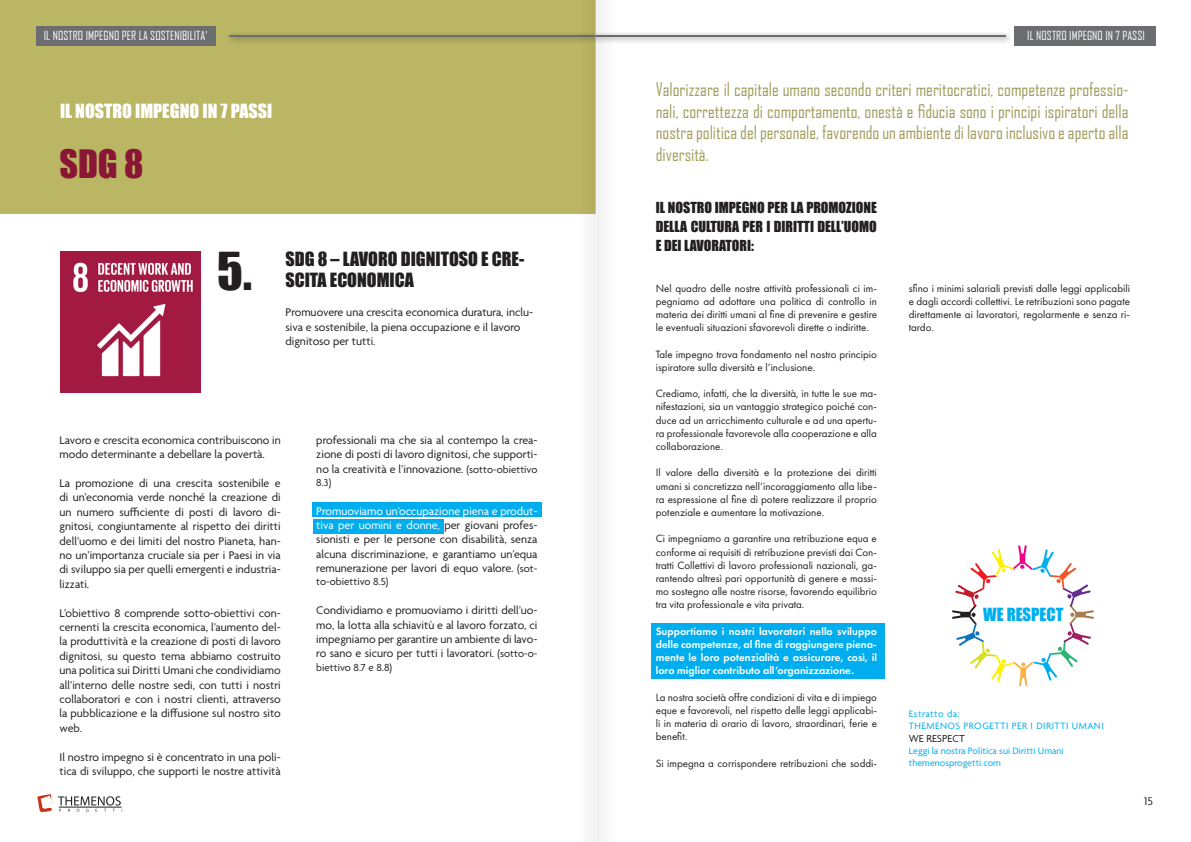
<style>
.page{position:relative;width:1191px;height:842px;background:#fff}
.page>*{position:absolute;margin:0;border:0;box-sizing:border-box;transform-origin:0 0}
.t1{font:48px "Impact";color:#231f20}
.t2{font:36px "Impact";color:#8a1636}
.t3{font:18px/21.6px "Agency FB";color:#a09f5e;text-align:justify}
.t4{font:18px/21.6px "Impact";color:#231f20}
.t5{font:18px "Impact";color:#fff}
.t6{font:16.7px "Impact";color:#00aeef}
.t7{font:14px/19px "Impact";color:#231f20;text-align:justify}
.t8{font:12px/14.4px "Agenda";color:#231f20;text-align:justify}
.t9{font:12px "Agency FB";letter-spacing:.005em;color:#fff}
.t10{font:11px/13.2px "Futura PT";color:#231f20;text-align:justify}
.t11{font:600 11px/13.2px "Futura PT";color:#fff;text-align:justify}
.t12{font:11px "Agenda";color:#231f20}
.t13{font:10px "Agenda";color:#00aeef}
.t14{font:10px "Agenda";letter-spacing:.05em;color:#00aeef}
.s1{font-size:11px}
.s2{color:#fff}
</style>
<div class="page">
<div style="left:0;top:0;width:596px;height:213px;background:#bbb663"></div>
<div style="left:226px;top:31px;width:787px;height:13px;background:#231f20;opacity:.75"></div>
<hr style="left:229px;top:35px;width:777px;height:1px;background:#6c6d70">
<div style="left:36px;top:26px;width:179px;height:20px;background:#6c6d70"></div>
<div style="left:1014px;top:26px;width:141px;height:19px;background:#6c6d70"></div>
<img style="left:60px;top:252px;width:141px;height:141px">
<div style="left:313px;top:502px;width:229px;height:15px;background:#00aeef"></div>
<div style="left:313px;top:519px;width:130px;height:15px;background:#00aeef"></div>
<svg style="left:952px;top:545px;width:142px;height:141px"></svg>
<div style="left:651px;top:623px;width:233px;height:55px;background:#00aeef"></div>
<svg style="left:37px;top:794px;width:85px;height:18px"></svg>
<hr style="left:59px;top:807px;width:63px;height:1px;background:#20201e">
<svg style="left:578px;top:0;width:38px;height:842px"></svg>
<hr style="left:594px;top:0;width:1px;height:842px;background:#e6e7e9">
<p class="t9" style="left:44px;top:28px;width:165px">IL NOSTRO IMPEGNO PER LA SOSTENIBILITA’</p>
<p class="t5" style="left:60px;top:97px;width:214px">IL NOSTRO IMPEGNO IN 7 PASSI</p>
<p class="t2" style="left:59px;top:136px;width:85px">SDG 8</p>
<p class="t1" style="left:217px;top:233px;width:36px">5.</p>
<p class="t4" style="left:285px;top:247px;width:240px">SDG 8 – LAVORO DIGNITOSO E CRE-<br>SCITA ECONOMICA</p>
<p class="t8" style="left:285px;top:306px;width:249px;text-align:left">Promuovere una crescita economica duratura, inclu&shy;siva e sostenibile, la piena occupazione e il lavoro dignitoso per tutti.</p>
<p class="t8" style="left:60px;top:433px;width:223px">Lavoro e crescita economica contribuiscono in modo determinante a debellare la povertà.</p>
<p class="t8" style="left:60px;top:477px;width:223px">La promozione di una crescita sostenibile e di un’economia verde nonché la creazione di un numero sufficiente di posti di lavoro di&shy;gnitosi, congiuntamente al rispetto dei diritti dell’uomo e dei limiti del nostro Pianeta, han&shy;no un’importanza cruciale sia per i Paesi in via di sviluppo sia per quelli emergenti e industria&shy;lizzati.</p>
<p class="t8" style="left:60px;top:606px;width:223px">L’obiettivo 8 comprende sotto-obiettivi con&shy;cernenti la crescita economica, l’aumento del&shy;la produttività e la creazione di posti di lavoro dignitosi, su questo tema abbiamo costruito una politica sui Diritti Umani che condividiamo all’interno delle nostre sedi, con tutti i nostri collaboratori e con i nostri clienti, attraverso la pubblicazione e la diffusione sul nostro sito web.</p>
<p class="t8" style="left:60px;top:750px;width:223px">Il nostro impegno si è concentrato in una poli&shy;tica di sviluppo, che supporti le nostre attività</p>
<p class="t8" style="left:316px;top:433px;width:223px">professionali ma che sia al contempo la crea&shy;zione di posti di lavoro dignitosi, che supporti&shy;no la creatività e l’innovazione. <span class="s1">(sotto-obiettivo</span></p>
<p class="t12" style="left:316px;top:476px;width:16px">8.3)</p>
<p class="t8" style="left:316px;top:504px;width:223px"><span class="s2">Promuoviamo un’occupazione piena e produt&shy;tiva per uomini e donne,</span> per giovani profes&shy;sionisti e per le persone con disabilità, senza alcuna discriminazione, e garantiamo un’equa remunerazione per lavori di equo valore. <span class="s1">(sot-</span></p>
<p class="t12" style="left:316px;top:576px;width:74px">to-obiettivo 8.5)</p>
<p class="t8" style="left:316px;top:604px;width:223px">Condividiamo e promuoviamo i diritti dell’uo&shy;mo, la lotta alla schiavitù e al lavoro forzato, ci impegniamo per garantire un ambiente di lavo&shy;ro sano e sicuro per tutti i lavoratori. <span class="s1">(sotto-o-</span></p>
<p class="t12" style="left:316px;top:661px;width:77px">biettivo 8.7 e 8.8)</p>
<p class="t9" style="left:1027px;top:28px;width:119px">IL NOSTRO IMPEGNO IN 7 PASSI</p>
<p class="t3" style="left:656px;top:78px;width:474px">Valorizzare il capitale umano secondo criteri meritocratici, competenze professio&shy;nali, correttezza di comportamento, onestà e fiducia sono i principi ispiratori della nostra politica del personale, favorendo un ambiente di lavoro inclusivo e aperto alla diversità.</p>
<p class="t7" style="left:656px;top:197px;width:223px">IL NOSTRO IMPEGNO PER LA PROMOZIONE DELLA CULTURA PER I DIRITTI DELL’UOMO E DEI LAVORATORI:</p>
<p class="t10" style="left:656px;top:281px;width:223px">Nel quadro delle nostre attività professionali ci im&shy;pegniamo ad adottare una politica di controllo in materia dei diritti umani al fine di prevenire e gestire le eventuali situazioni sfavorevoli dirette o indiritte.</p>
<p class="t10" style="left:656px;top:347px;width:223px">Tale impegno trova fondamento nel nostro principio ispiratore sulla diversità e l’inclusione.</p>
<p class="t10" style="left:656px;top:387px;width:223px">Crediamo, infatti, che la diversità, in tutte le sue ma&shy;nifestazioni, sia un vantaggio strategico poiché con&shy;duce ad un arricchimento culturale e ad una apertu&shy;ra professionale favorevole alla cooperazione e alla collaborazione.</p>
<p class="t10" style="left:656px;top:466px;width:223px">Il valore della diversità e la protezione dei diritti umani si concretizza nell’incoraggiamento alla libe&shy;ra espressione al fine di potere realizzare il proprio potenziale e aumentare la motivazione.</p>
<p class="t10" style="left:656px;top:532px;width:223px">Ci impegniamo a garantire una retribuzione equa e conforme ai requisiti di retribuzione previsti dai Con&shy;tratti Collettivi di lavoro professionali nazionali, ga&shy;rantendo altresì pari opportunità di genere e massi&shy;mo sostegno alle nostre risorse, favorendo equilibrio tra vita professionale e vita privata.</p>
<p class="t11" style="left:656px;top:624px;width:223px">Supportiamo i nostri lavoratori nello sviluppo delle competenze, al fine di raggiungere piena&shy;mente le loro potenzialità e assicurare, così, il loro miglior contributo all’organizzazione.</p>
<p class="t10" style="left:656px;top:690px;width:223px">La nostra società offre condizioni di vita e di impiego eque e favorevoli, nel rispetto delle leggi applicabi&shy;li in materia di orario di lavoro, straordinari, ferie e benefit.</p>
<p class="t10" style="left:656px;top:756px;width:223px">Si impegna a corrispondere retribuzioni che soddi-</p>
<p class="t10" style="left:909px;top:281px;width:223px">sfino i minimi salariali previsti dalle leggi applicabili e dagli accordi collettivi. Le retribuzioni sono pagate direttamente ai lavoratori, regolarmente e senza ri&shy;tardo.</p>
<h3 class="t6" style="left:983px;top:601px;width:82px">WE RESPECT</h3>
<p class="t14" style="left:909px;top:708px;width:52px">Estratto da:</p>
<p class="t14" style="left:909px;top:720px;width:196px">THEMENOS PROGETTI PER I DIRITTI UMANI</p>
<p class="t12" style="left:909px;top:733px;width:57px">WE RESPECT</p>
<p class="t13" style="left:909px;top:746px;width:156px">Leggi la nostra Politica sui Diritti Umani</p>
<p class="t13" style="left:909px;top:758px;width:94px">themenosprogetti.com</p>
<p class="t8" style="left:1144px;top:795px;width:10px">15</p>
</div>
